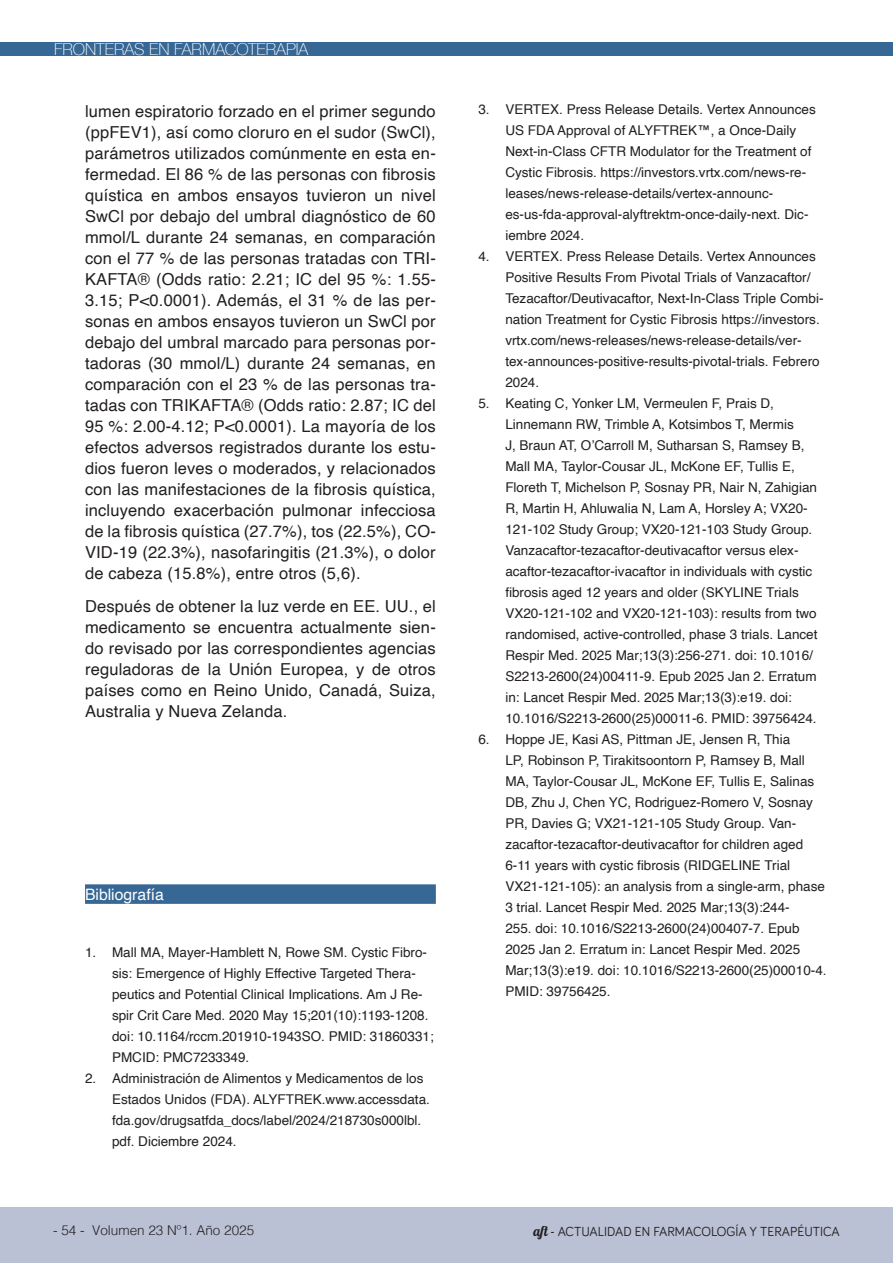
<style>
.page{position:relative;width:893px;height:1263px;background:#fff}
.page>*{position:absolute;margin:0;border:0;box-sizing:border-box;transform-origin:0 0}
.t1{font:16.5px/21px "Helvetica";letter-spacing:.01em;color:#231f20;text-align:justify}
.t2{font:100 16.5px "Helvetica Neue";color:#fff}
.t3{font:15.75px "Helvetica";color:#fff}
.t4{font:13.5px/21px "Helvetica";color:#231f20}
.t5{font:13.5px "Bariol";color:#231f20}
.t6{font:300 13.5px "Helvetica";color:#231f20}
.s1{font-family:"Lobster 1.4"}
</style>
<div class="page">
<div style="left:0;top:42px;width:893px;height:13px;background:#366795"></div>
<div style="left:0;top:1207px;width:893px;height:56px;background:#bac1d5"></div>
<div style="left:85px;top:884px;width:351px;height:20px;background:#366795"></div>
<p class="t2" style="left:54px;top:37px;width:256px">FRONTERAS EN FARMACOTERAPIA</p>
<p class="t1" style="left:85px;top:101px;width:352px">lumen espiratorio forzado en el primer segundo (ppFEV1), así como cloruro en el sudor (SwCl), parámetros utilizados comúnmente en esta en&shy;fermedad. El 86 % de las personas con fibrosis quística en ambos ensayos tuvieron un nivel SwCl por debajo del umbral diagnóstico de 60 mmol/L durante 24 semanas, en comparación con el 77 % de las personas tratadas con TRI-KAFTA® (Odds ratio: 2.21; IC del 95 %: 1.55- 3.15; P&lt;0.0001). Además, el 31 % de las per&shy;sonas en ambos ensayos tuvieron un SwCl por debajo del umbral marcado para personas por&shy;tadoras (30 mmol/L) durante 24 semanas, en comparación con el 23 % de las personas tra&shy;tadas con TRIKAFTA® (Odds ratio: 2.87; IC del 95 %: 2.00-4.12; P&lt;0.0001). La mayoría de los efectos adversos registrados durante los estu&shy;dios fueron leves o moderados, y relacionados con las manifestaciones de la fibrosis quística, incluyendo exacerbación pulmonar infecciosa de la fibrosis quística (27.7%), tos (22.5%), CO-VID-19 (22.3%), nasofaringitis (21.3%), o dolor de cabeza (15.8%), entre otros (5,6).</p>
<p class="t1" style="left:85px;top:596px;width:352px">Después de obtener la luz verde en EE. UU., el medicamento se encuentra actualmente sien&shy;do revisado por las correspondientes agencias reguladoras de la Unión Europea, y de otros países como en Reino Unido, Canadá, Suiza, Australia y Nueva Zelanda.</p>
<p class="t3" style="left:85px;top:882px;width:80px">Bibliografía</p>
<p class="t4" style="left:112px;top:942px;width:323px;text-indent:-27px">1. Mall MA, Mayer-Hamblett N, Rowe SM. Cystic Fibro&shy;sis: Emergence of Highly Effective Targeted Thera&shy;peutics and Potential Clinical Implications. Am J Re&shy;spir Crit Care Med. 2020 May 15;201(10):1193-1208. doi: 10.1164/rccm.201910-1943SO. PMID: 31860331; PMCID: PMC7233349.</p>
<p class="t4" style="left:112px;top:1068px;width:319px;text-indent:-27px">2. Administración de Alimentos y Medicamentos de los Estados Unidos (FDA). ALYFTREK.www.accessdata. fda.gov/drugsatfda_docs/label/2024/218730s000lbl. pdf. Diciembre 2024.</p>
<p class="t6" style="left:53px;top:1218px;width:203px">- 54 - Volumen 23 Nº1. Año 2025</p>
<p class="t4" style="left:505px;top:99px;width:312px;text-indent:-27px">3. VERTEX. Press Release Details. Vertex Announces US FDA Approval of ALYFTREK™, a Once-Daily Next-in-Class CFTR Modulator for the Treatment of Cystic Fibrosis. https://investors.vrtx.com/news-re&shy;leases/news-release-details/vertex-announc&shy;es-us-fda-approval-alyftrektm-once-daily-next. Dic&shy;iembre 2024.</p>
<p class="t4" style="left:505px;top:246px;width:320px;text-indent:-27px">4. VERTEX. Press Release Details. Vertex Announces Positive Results From Pivotal Trials of Vanzacaftor/ Tezacaftor/Deutivacaftor, Next-In-Class Triple Combi&shy;nation Treatment for Cystic Fibrosis https://investors. vrtx.com/news-releases/news-release-details/ver&shy;tex-announces-positive-results-pivotal-trials. Febrero 2024.</p>
<p class="t4" style="left:505px;top:393px;width:314px;text-indent:-27px">5. Keating C, Yonker LM, Vermeulen F, Prais D, Linnemann RW, Trimble A, Kotsimbos T, Mermis<br>J, Braun AT, O’Carroll M, Sutharsan S, Ramsey B, Mall MA, Taylor-Cousar JL, McKone EF, Tullis E, Floreth T, Michelson P, Sosnay PR, Nair N, Zahigian R, Martin H, Ahluwalia N, Lam A, Horsley A; VX20- 121-102 Study Group; VX20-121-103 Study Group.<br>Vanzacaftor-tezacaftor-deutivacaftor versus elex&shy;acaftor-tezacaftor-ivacaftor in individuals with cystic fibrosis aged 12 years and older (SKYLINE Trials VX20-121-102 and VX20-121-103): results from two randomised, active-controlled, phase 3 trials. Lancet Respir Med. 2025 Mar;13(3):256-271. doi: 10.1016/ S2213-2600(24)00411-9. Epub 2025 Jan 2. Erratum in: Lancet Respir Med. 2025 Mar;13(3):e19. doi:<br>10.1016/S2213-2600(25)00011-6. PMID: 39756424.</p>
<p class="t4" style="left:505px;top:729px;width:323px;text-indent:-27px">6. Hoppe JE, Kasi AS, Pittman JE, Jensen R, Thia<br>LP, Robinson P, Tirakitsoontorn P, Ramsey B, Mall MA, Taylor-Cousar JL, McKone EF, Tullis E, Salinas DB, Zhu J, Chen YC, Rodriguez-Romero V, Sosnay PR, Davies G; VX21-121-105 Study Group. Van&shy;zacaftor-tezacaftor-deutivacaftor for children aged 6-11 years with cystic fibrosis (RIDGELINE Trial VX21-121-105): an analysis from a single-arm, phase 3 trial. Lancet Respir Med. 2025 Mar;13(3):244-<br>255. doi: 10.1016/S2213-2600(24)00407-7. Epub 2025 Jan 2. Erratum in: Lancet Respir Med. 2025<br>Mar;13(3):e19. doi: 10.1016/S2213-2600(25)00010-4.<br>PMID: 39756425.</p>
<p class="t5" style="left:533px;top:1222px;width:308px"><span class="s1">aft -</span> ACTUALIDAD EN FARMACOLOGÍA Y TERAPÉUTICA</p>
</div>
